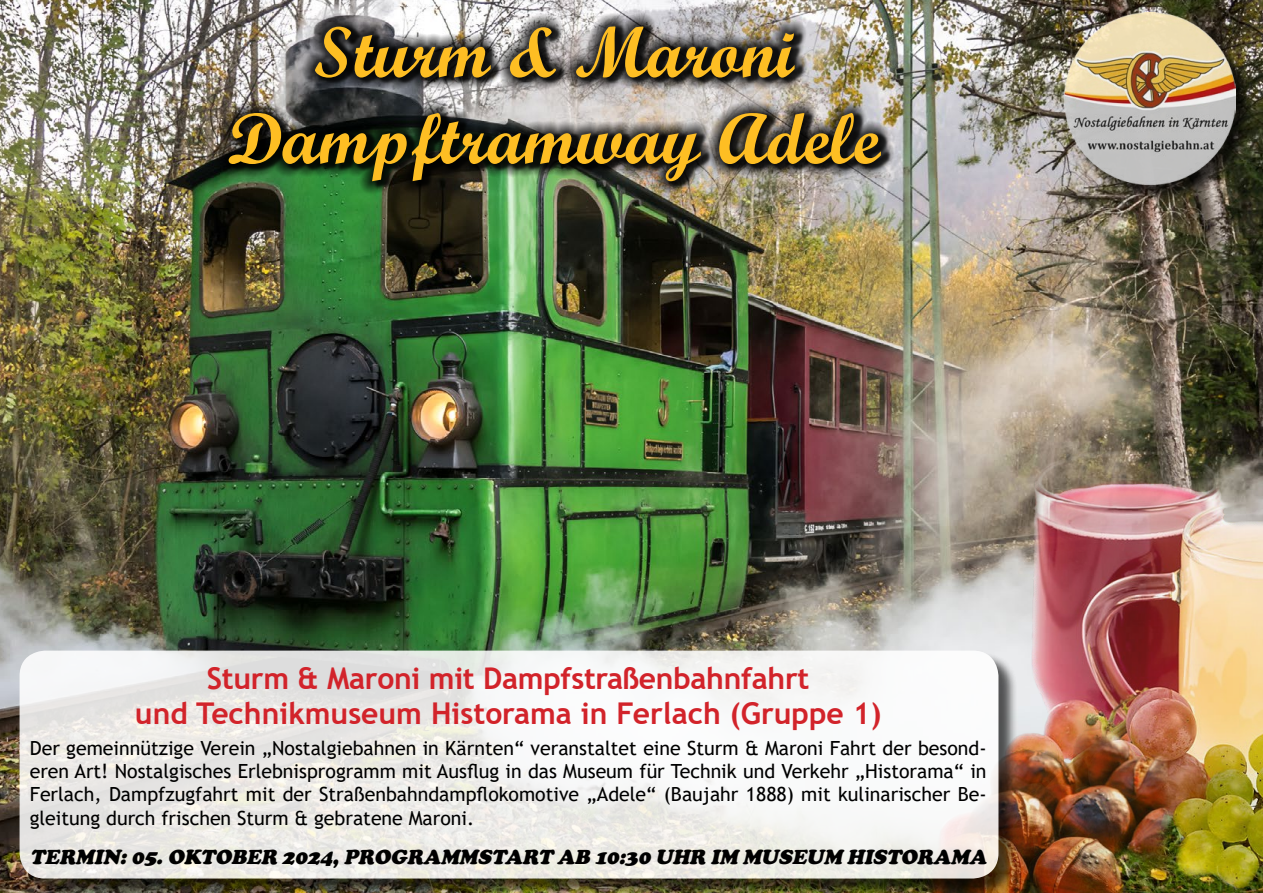
<style>
.page{position:relative;width:1263px;height:893px;background:#fff}
.page>*{position:absolute;margin:0;border:0;box-sizing:border-box;transform-origin:0 0}
.t1{font:72px/86.4px "Wrexham Script";color:#febe23;text-align:center}
.t2{font:700 30px/34.5px "Trebuchet MS";letter-spacing:-.005em;color:#d2232a;text-align:center}
.t3{font:italic 900 21px "Cooper";letter-spacing:.16em;color:#000}
.t4{font:19.5px/23.4px "Trebuchet MS";color:#000;text-align:justify}
</style>
<div class="page">
<img style="left:0;top:0;width:1263px;height:893px">
<img style="left:924px;top:425px;width:339px;height:468px">
<img style="left:808px;top:629px;width:359px;height:264px">
<div style="left:215px;top:13px;width:679px;height:182px;background:#000;opacity:.72"></div>
<div style="left:1066px;top:15px;width:189px;height:188px;background:#000;opacity:.75"></div>
<img style="left:1064px;top:13px;width:172px;height:172px">
<div style="left:21px;top:652px;width:996px;height:241px;background:#000;opacity:.75"></div>
<svg style="left:20px;top:651px;width:978px;height:227px"></svg>
<h1 class="t1" style="left:227px;top:8px;width:654px">Sturm &amp; Maroni<br>Dampftramway Adele</h1>
<h2 class="t2" style="left:135px;top:661px;width:748px">Sturm &amp; Maroni mit Dampfstraßenbahnfahrt<br>und Technikmuseum Historama in Ferlach (Gruppe 1)</h2>
<p class="t4" style="left:30px;top:736px;width:958px">Der gemeinnützige Verein „Nostalgiebahnen in Kärnten“ veranstaltet eine Sturm &amp; Maroni Fahrt der besond&shy;eren Art! Nostalgisches Erlebnisprogramm mit Ausflug in das Museum für Technik und Verkehr „Historama“ in Ferlach, Dampfzugfahrt mit der Straßenbahndampflokomotive „Adele“ (Baujahr 1888) mit kulinarischer Be&shy;gleitung durch frischen Sturm &amp; gebratene Maroni.</p>
<p class="t3" style="left:30px;top:844px;width:958px">TERMIN:05.OKTOBER 2024,PROGRAMMSTART AB 10:30 UHR IM MUSEUM HISTORAMA</p>
</div>
